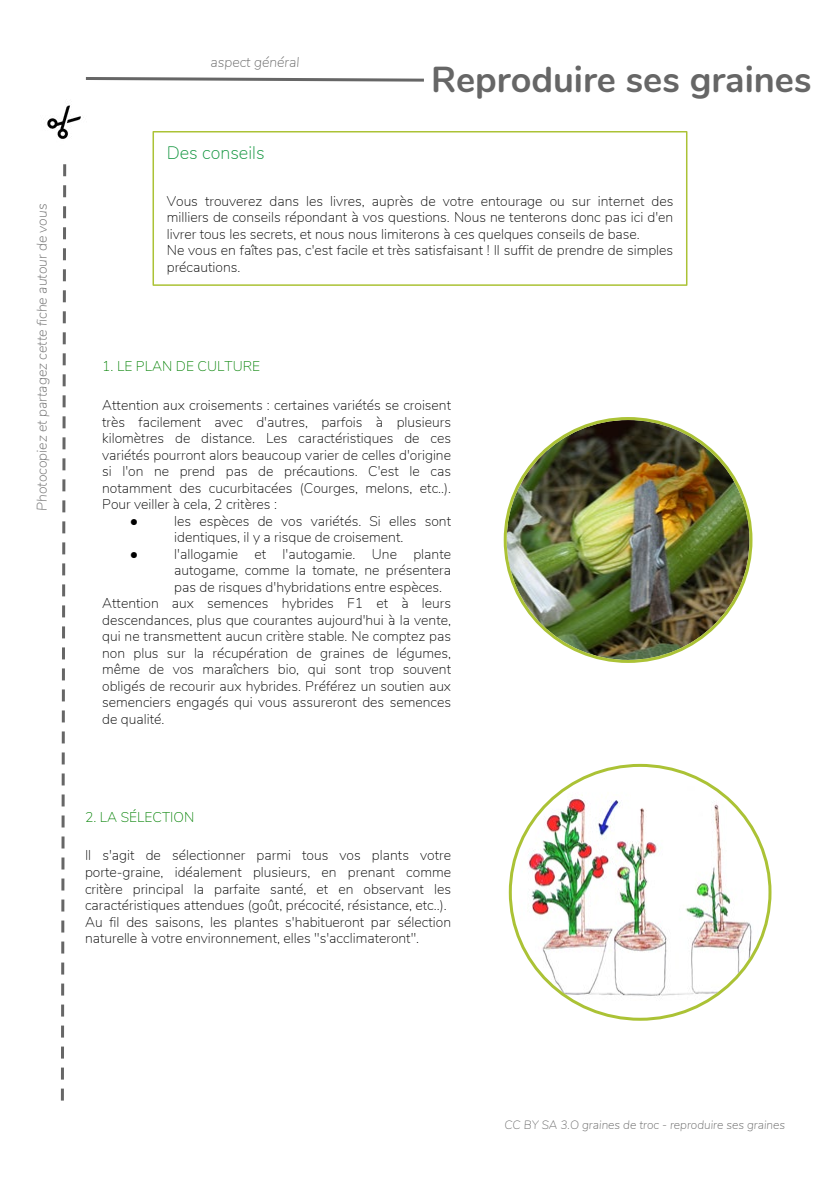
<style>
.page{position:relative;width:840px;height:1191px;background:#fff}
.page>*{position:absolute;margin:0;border:0;box-sizing:border-box;transform-origin:0 0}
.t1{font:700 36px "Nunito";color:#666}
.t2{font:200 18px "Nunito";color:#0b9239}
.t3{font:200 14px/16.6px "Nunito";color:#000}
.t4{font:italic 200 14px "Nunito";color:#666}
.t5{font:200 14px "Nunito";color:#008000}
.t6{font:14px "Arial";color:#000}
.t7{font:italic 200 12px "Nunito";color:#666}
</style>
<div class="page">
<svg style="left:85px;top:77px;width:339px;height:5px"></svg>
<div style="left:152px;top:131px;width:535px;height:155px;border:2px solid #abc235"></div>
<img style="left:503px;top:417px;width:250px;height:246px">
<img style="left:508px;top:763px;width:264px;height:258px">
<svg style="left:60px;top:164px;width:7px;height:937px"></svg>
<img style="left:47px;top:105px;width:37px;height:34px">
<p class="t4" style="left:32px;top:510px;width:308px;rotate:-90deg">Photocopiez et partagez cette fiche autour de vous</p>
<p class="t4" style="left:210px;top:51px;width:90px">aspect général</p>
<h1 class="t1" style="left:431px;top:53px;width:382px">Reproduire ses graines</h1>
<p class="t2" style="left:167px;top:139px;width:99px">Des conseils</p>
<p class="t3" style="left:167px;top:192px;width:508px">Vous trouverez dans les livres, auprès de votre entourage ou sur internet des milliers de conseils répondant à vos questions. Nous ne tenterons donc pas ici d'en livrer tous les secrets, et nous nous limiterons à ces quelques conseils de base.<br>Ne vous en faîtes pas, c'est facile et très satisfaisant ! Il suffit de prendre de simples précautions.</p>
<p class="t5" style="left:102px;top:356px;width:159px">1. LE PLAN DE CULTURE</p>
<p class="t3" style="left:102px;top:396px;width:350px;text-align:justify">Attention aux croisements : certaines variétés se croisent très facilement avec d'autres, parfois à plusieurs kilomètres de distance. Les caractéristiques de ces variétés pourront alors beaucoup varier de celles d'origine si l'on ne prend pas de précautions. C'est le cas notamment des cucurbitacées (Courges, melons, etc..).<br>Pour veiller à cela, 2 critères :</p>
<p class="t6" style="left:130px;top:511px;width:10px">●</p>
<p class="t3" style="left:174px;top:512px;width:278px">les espèces de vos variétés. Si elles sont identiques, il y a risque de croisement.</p>
<p class="t6" style="left:130px;top:544px;width:10px">●</p>
<p class="t3" style="left:174px;top:545px;width:278px">l'allogamie et l'autogamie. Une plante</p>
<p class="t3" style="left:174px;top:561px;width:278px">autogame, comme la tomate, ne présentera</p>
<p class="t3" style="left:174px;top:578px;width:269px">pas de risques d'hybridations entre espèces.</p>
<p class="t3" style="left:102px;top:594px;width:350px">Attention aux semences hybrides F1 et à leurs</p>
<p class="t3" style="left:102px;top:611px;width:350px">descendances, plus que courantes aujourd'hui à la vente,</p>
<p class="t3" style="left:102px;top:627px;width:350px">qui ne transmettent aucun critère stable. Ne comptez pas</p>
<p class="t3" style="left:102px;top:644px;width:350px">non plus sur la récupération de graines de légumes,</p>
<p class="t3" style="left:102px;top:660px;width:350px">même de vos maraîchers bio, qui sont trop souvent</p>
<p class="t3" style="left:102px;top:677px;width:350px">obligés de recourir aux hybrides. Préférez un soutien aux</p>
<p class="t3" style="left:102px;top:693px;width:350px">semenciers engagés qui vous assureront des semences</p>
<p class="t3" style="left:102px;top:710px;width:64px">de qualité.</p>
<p class="t5" style="left:85px;top:806px;width:111px">2. LA SÉLECTION</p>
<p class="t3" style="left:85px;top:846px;width:367px">Il s'agit de sélectionner parmi tous vos plants votre porte-graine, idéalement plusieurs, en prenant comme critère principal la parfaite santé, et en observant les caractéristiques attendues (goût, précocité, résistance, etc..).<br>Au fil des saisons, les plantes s'habitueront par sélection naturelle à votre environnement, elles "s'acclimateront".</p>
<p class="t7" style="left:504px;top:1116px;width:282px">CC BY SA 3.O graines de troc - reproduire ses graines</p>
</div>
